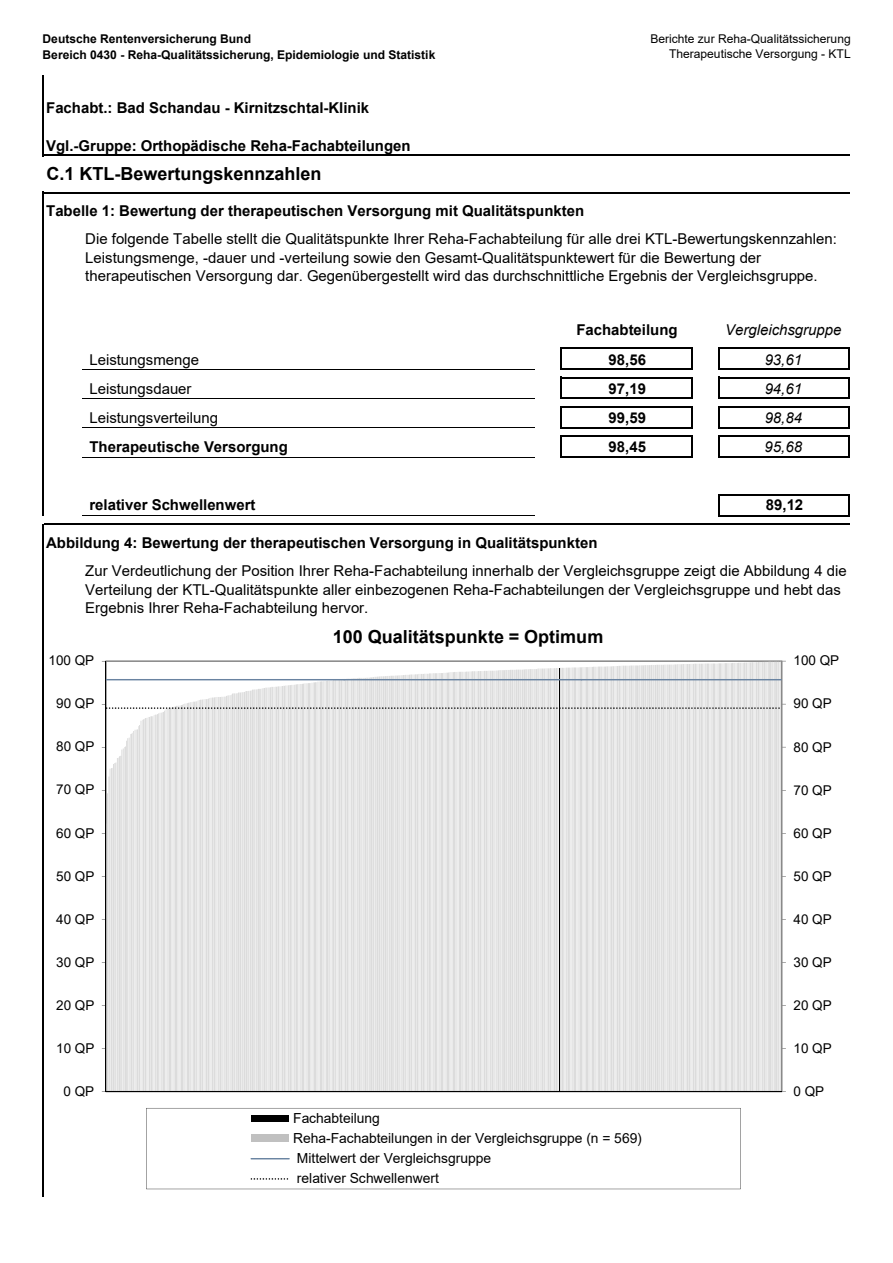
<style>
.page{position:relative;width:893px;height:1263px;background:#fff}
.page>*{position:absolute;margin:0;border:0;box-sizing:border-box;transform-origin:0 0}
.t1{font:700 18px "Arial";color:#000}
.t2{font:15px/18.6px "Arial";color:#000}
.t3{font:700 15px "Arial";color:#000}
.t4{font:italic 15px "Arial";color:#000}
.t5{font:13.8px/20.2px "Arial";color:#000}
.t6{font:13.5px "Arial";letter-spacing:.005em;color:#000}
.t7{font:700 12px/15.9px "Arial";color:#000}
.t8{font:12px/15.3px "Arial";color:#000;text-align:right}
</style>
<div class="page">
<hr style="left:43px;top:75px;width:1px;height:81px;background:#000">
<hr style="left:562px;top:348px;width:130px;height:1px;background:#000">
<hr style="left:82px;top:369px;width:452px;height:1px;background:#000">
<hr style="left:562px;top:368px;width:130px;height:2px;background:#000">
<svg style="left:561px;top:348px;width:1px;height:22px"></svg>
<svg style="left:691px;top:349px;width:1px;height:19px"></svg>
<hr style="left:562px;top:377px;width:130px;height:1px;background:#000">
<svg style="left:718px;top:348px;width:1px;height:22px"></svg>
<hr style="left:848px;top:349px;width:2px;height:21px;background:#000">
<hr style="left:82px;top:398px;width:452px;height:1px;background:#000">
<hr style="left:562px;top:398px;width:130px;height:1px;background:#000">
<svg style="left:561px;top:377px;width:1px;height:22px"></svg>
<svg style="left:691px;top:378px;width:1px;height:20px"></svg>
<hr style="left:562px;top:406px;width:130px;height:2px;background:#000">
<svg style="left:718px;top:377px;width:1px;height:22px"></svg>
<hr style="left:848px;top:378px;width:2px;height:21px;background:#000">
<hr style="left:82px;top:428px;width:452px;height:1px;background:#000">
<hr style="left:562px;top:427px;width:130px;height:1px;background:#000">
<svg style="left:561px;top:406px;width:1px;height:22px"></svg>
<svg style="left:691px;top:408px;width:1px;height:19px"></svg>
<hr style="left:562px;top:436px;width:130px;height:1px;background:#000">
<svg style="left:718px;top:406px;width:1px;height:22px"></svg>
<hr style="left:848px;top:408px;width:2px;height:20px;background:#000">
<hr style="left:82px;top:457px;width:452px;height:1px;background:#000">
<hr style="left:562px;top:456px;width:130px;height:2px;background:#000">
<svg style="left:718px;top:436px;width:1px;height:22px"></svg>
<hr style="left:848px;top:437px;width:2px;height:21px;background:#000">
<hr style="left:82px;top:516px;width:452px;height:1px;background:#000">
<hr style="left:43px;top:192px;width:1px;height:324px;background:#000">
<hr style="left:43px;top:524px;width:1px;height:672px;background:#000">
<svg style="left:561px;top:436px;width:1px;height:22px"></svg>
<svg style="left:691px;top:437px;width:1px;height:19px"></svg>
<svg style="left:718px;top:494px;width:1px;height:22px"></svg>
<hr style="left:848px;top:496px;width:2px;height:20px;background:#000">
<hr style="left:44px;top:155px;width:805px;height:1px;background:#000">
<hr style="left:44px;top:192px;width:805px;height:1px;background:#000">
<hr style="left:719px;top:348px;width:131px;height:1px;background:#000">
<hr style="left:719px;top:368px;width:131px;height:2px;background:#000">
<hr style="left:719px;top:377px;width:131px;height:1px;background:#000">
<hr style="left:719px;top:398px;width:131px;height:1px;background:#000">
<hr style="left:719px;top:406px;width:131px;height:2px;background:#000">
<hr style="left:719px;top:427px;width:131px;height:1px;background:#000">
<hr style="left:719px;top:436px;width:131px;height:1px;background:#000">
<hr style="left:719px;top:456px;width:131px;height:2px;background:#000">
<hr style="left:719px;top:494px;width:131px;height:2px;background:#000">
<hr style="left:719px;top:515px;width:131px;height:1px;background:#000">
<hr style="left:44px;top:524px;width:805px;height:1px;background:#000">
<svg style="left:107px;top:661px;width:674px;height:430px;background:#e5e5e5"></svg>
<hr style="left:559px;top:668px;width:1px;height:423px;background:#000">
<hr style="left:781px;top:661px;width:1px;height:430px;background:#898989">
<hr style="left:106px;top:661px;width:1px;height:430px;background:#000">
<hr style="left:106px;top:1091px;width:676px;height:1px;background:#000">
<hr style="left:106px;top:679px;width:239px;height:1px;background:#6983a1">
<hr style="left:343px;top:679px;width:239px;height:1px;background:#6983a1">
<hr style="left:581px;top:679px;width:201px;height:1px;background:#6983a1">
<svg style="left:102px;top:704px;width:684px;height:5px;background:#ccc"></svg>
<svg style="left:146px;top:1108px;width:595px;height:81px"></svg>
<div style="left:251px;top:1115px;width:38px;height:7px;background:#000"></div>
<div style="left:251px;top:1135px;width:38px;height:7px;background:#c0c0c0"></div>
<hr style="left:251px;top:1158px;width:39px;height:1px;background:#6983a1">
<svg style="left:251px;top:1178px;width:37px;height:1px"></svg>
<p class="t7" style="left:43px;top:31px;width:394px">Deutsche Rentenversicherung Bund<br>Bereich 0430 - Reha-Qualitätssicherung, Epidemiologie und Statistik</p>
<p class="t8" style="left:650px;top:31px;width:202px">Berichte zur Reha-Qualitätssicherung<br>Therapeutische Versorgung - KTL</p>
<p class="t3" style="left:46px;top:97px;width:324px">Fachabt.: Bad Schandau - Kirnitzschtal-Klinik</p>
<p class="t3" style="left:46px;top:136px;width:366px">Vgl.-Gruppe: Orthopädische Reha-Fachabteilungen</p>
<p class="t1" style="left:47px;top:162px;width:277px">C.1 KTL-Bewertungskennzahlen</p>
<p class="t3" style="left:46px;top:201px;width:539px">Tabelle 1: Bewertung der therapeutischen Versorgung mit Qualitätspunkten</p>
<p class="t2" style="left:85px;top:230px;width:753px">Die folgende Tabelle stellt die Qualitätspunkte Ihrer Reha-Fachabteilung für alle drei KTL-Bewertungskennzahlen:<br>Leistungsmenge, -dauer und -verteilung sowie den Gesamt-Qualitätspunktewert für die Bewertung der therapeutischen Versorgung dar. Gegenübergestellt wird das durchschnittliche Ergebnis der Vergleichsgruppe.</p>
<p class="t3" style="left:576px;top:320px;width:103px">Fachabteilung</p>
<p class="t4" style="left:725px;top:320px;width:118px">Vergleichsgruppe</p>
<p class="t2" style="left:89px;top:350px;width:111px">Leistungsmenge</p>
<p class="t3" style="left:609px;top:349px;width:39px">98,56</p>
<p class="t4" style="left:765px;top:350px;width:39px">93,61</p>
<p class="t2" style="left:89px;top:379px;width:104px">Leistungsdauer</p>
<p class="t3" style="left:609px;top:379px;width:39px">97,19</p>
<p class="t4" style="left:765px;top:379px;width:39px">94,61</p>
<p class="t2" style="left:89px;top:409px;width:130px">Leistungsverteilung</p>
<p class="t3" style="left:609px;top:408px;width:39px">99,59</p>
<p class="t4" style="left:765px;top:408px;width:39px">98,84</p>
<p class="t3" style="left:89px;top:436px;width:200px">Therapeutische Versorgung</p>
<p class="t3" style="left:609px;top:436px;width:39px">98,45</p>
<p class="t4" style="left:765px;top:437px;width:39px">95,68</p>
<p class="t3" style="left:89px;top:495px;width:168px">relativer Schwellenwert</p>
<p class="t3" style="left:766px;top:495px;width:39px">89,12</p>
<p class="t3" style="left:46px;top:532px;width:553px">Abbildung 4: Bewertung der therapeutischen Versorgung in Qualitätspunkten</p>
<p class="t2" style="left:85px;top:561px;width:763px">Zur Verdeutlichung der Position Ihrer Reha-Fachabteilung innerhalb der Vergleichsgruppe zeigt die Abbildung 4 die<br>Verteilung der KTL-Qualitätspunkte aller einbezogenen Reha-Fachabteilungen der Vergleichsgruppe und hebt das<br>Ergebnis Ihrer Reha-Fachabteilung hervor.</p>
<p class="t1" style="left:333px;top:625px;width:272px">100 Qualitätspunkte = Optimum</p>
<p class="t6" style="left:49px;top:651px;width:47px">100 QP</p>
<p class="t6" style="left:793px;top:651px;width:47px">100 QP</p>
<p class="t6" style="left:56px;top:694px;width:40px">90 QP</p>
<p class="t6" style="left:793px;top:694px;width:40px">90 QP</p>
<p class="t6" style="left:56px;top:737px;width:40px">80 QP</p>
<p class="t6" style="left:793px;top:737px;width:40px">80 QP</p>
<p class="t6" style="left:56px;top:780px;width:40px">70 QP</p>
<p class="t6" style="left:793px;top:780px;width:40px">70 QP</p>
<p class="t6" style="left:56px;top:824px;width:40px">60 QP</p>
<p class="t6" style="left:793px;top:824px;width:40px">60 QP</p>
<p class="t6" style="left:56px;top:867px;width:40px">50 QP</p>
<p class="t6" style="left:793px;top:867px;width:40px">50 QP</p>
<p class="t6" style="left:56px;top:910px;width:40px">40 QP</p>
<p class="t6" style="left:793px;top:910px;width:40px">40 QP</p>
<p class="t6" style="left:56px;top:953px;width:40px">30 QP</p>
<p class="t6" style="left:793px;top:953px;width:40px">30 QP</p>
<p class="t6" style="left:56px;top:996px;width:40px">20 QP</p>
<p class="t6" style="left:793px;top:996px;width:40px">20 QP</p>
<p class="t6" style="left:56px;top:1039px;width:40px">10 QP</p>
<p class="t6" style="left:793px;top:1039px;width:40px">10 QP</p>
<p class="t6" style="left:63px;top:1082px;width:32px">0 QP</p>
<p class="t6" style="left:793px;top:1082px;width:32px">0 QP</p>
<p class="t5" style="left:293px;top:1107px;width:350px">Fachabteilung<br>Reha-Fachabteilungen in der Vergleichsgruppe (n = 569)<br>Mittelwert der Vergleichsgruppe<br>relativer Schwellenwert</p>
</div>
